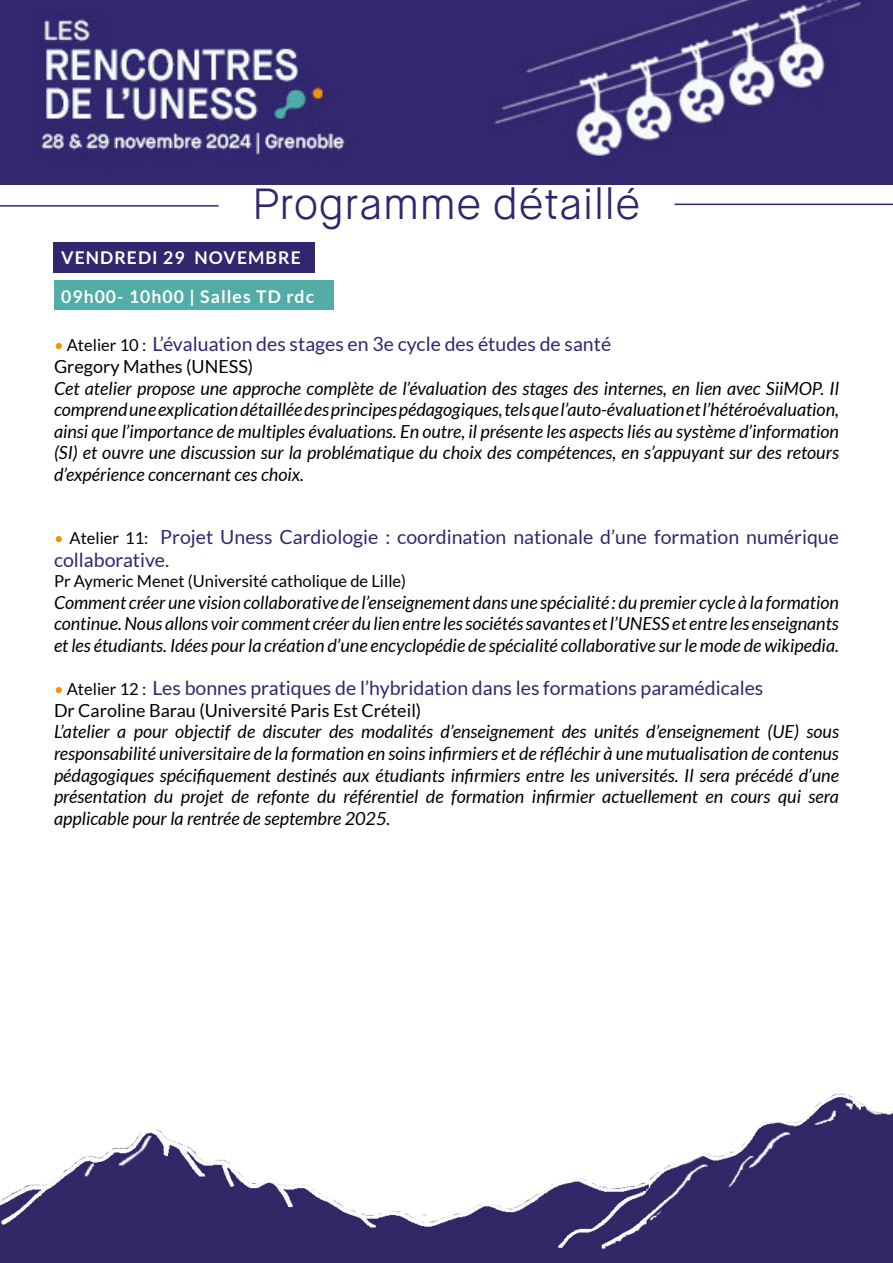
<style>
.page{position:relative;width:893px;height:1263px;background:#fff}
.page>*{position:absolute;margin:0;border:0;box-sizing:border-box;transform-origin:0 0}
.t1{font:300 43.5px "Maison Neue";color:#32276f}
.t2{font:19.5px/23.4px "Lato";color:#32276f}
.t3{font:italic 18px/21.6px "Lato";color:#000;text-align:justify}
.t4{font:18px "Lato";color:#000}
.t5{font:700 17.55px "Lato";letter-spacing:.06em;color:#fff}
.t6{font:16.5px "Lato";color:#000}
.s1{font-size:16.5px;color:#f39200}
.s2{font-size:16.5px;color:#000}
</style>
<div class="page">
<div style="left:54px;top:242px;width:261px;height:30px;background:#32276f"></div>
<img style="left:0;top:1093px;width:893px;height:170px">
<img style="left:0;top:0;width:893px;height:185px">
<hr style="left:0;top:205px;width:218px;height:2px;background:#32276f">
<hr style="left:674px;top:204px;width:219px;height:1px;background:#32276f">
<div style="left:54px;top:281px;width:280px;height:29px;background:#52ada6"></div>
<p class="t1" style="left:252px;top:176px;width:390px">Programme détaillé</p>
<p class="t5" style="left:61px;top:248px;width:241px">VENDREDI 29 NOVEMBRE</p>
<p class="t5" style="left:61px;top:286px;width:254px">09h00- 10h00 | Salles TD rdc</p>
<p class="t2" style="left:54px;top:332px;width:559px"><span class="s1">•</span> <span class="s2">Atelier 10 :</span> L’évaluation des stages en 3e cycle des études de santé</p>
<p class="t4" style="left:54px;top:356px;width:201px">Gregory Mathes (UNESS)</p>
<p class="t3" style="left:54px;top:378px;width:786px">Cet atelier propose une approche complète de l’évaluation des stages des internes, en lien avec SiiMOP. Il comprend une explication détaillée des principes pédagogiques, tels que l’auto-évaluation et l’hétéroévaluation, ainsi que l’importance de multiples évaluations. En outre, il présente les aspects liés au système d’information (SI) et ouvre une discussion sur la problématique du choix des compétences, en s’appuyant sur des retours d’expérience concernant ces choix.</p>
<p class="t2" style="left:54px;top:525px;width:786px"><span class="s1">•</span> <span class="s2">Atelier 11:</span> Projet Uness Cardiologie : coordination nationale d’une formation numérique collaborative.</p>
<p class="t6" style="left:54px;top:572px;width:353px">Pr Aymeric Menet (Université catholique de Lille)</p>
<p class="t3" style="left:54px;top:592px;width:786px">Comment créer une vision collaborative de l’enseignement dans une spécialité : du premier cycle à la formation continue. Nous allons voir comment créer du lien entre les sociétés savantes et l’UNESS et entre les enseignants et les étudiants. Idées pour la création d’une encyclopédie de spécialité collaborative sur le mode de wikipedia.</p>
<p class="t2" style="left:54px;top:676px;width:711px"><span class="s1">•</span> <span class="s2">Atelier 12 :</span> Les bonnes pratiques de l’hybridation dans les formations paramédicales</p>
<p class="t4" style="left:54px;top:700px;width:369px">Dr Caroline Barau (Université Paris Est Créteil)</p>
<p class="t3" style="left:54px;top:721px;width:786px">L’atelier a pour objectif de discuter des modalités d’enseignement des unités d’enseignement (UE) sous responsabilité universitaire de la formation en soins infirmiers et de réfléchir à une mutualisation de contenus pédagogiques spécifiquement destinés aux étudiants infirmiers entre les universités. Il sera précédé d’une présentation du projet de refonte du référentiel de formation infirmier actuellement en cours qui sera applicable pour la rentrée de septembre 2025.</p>
</div>
